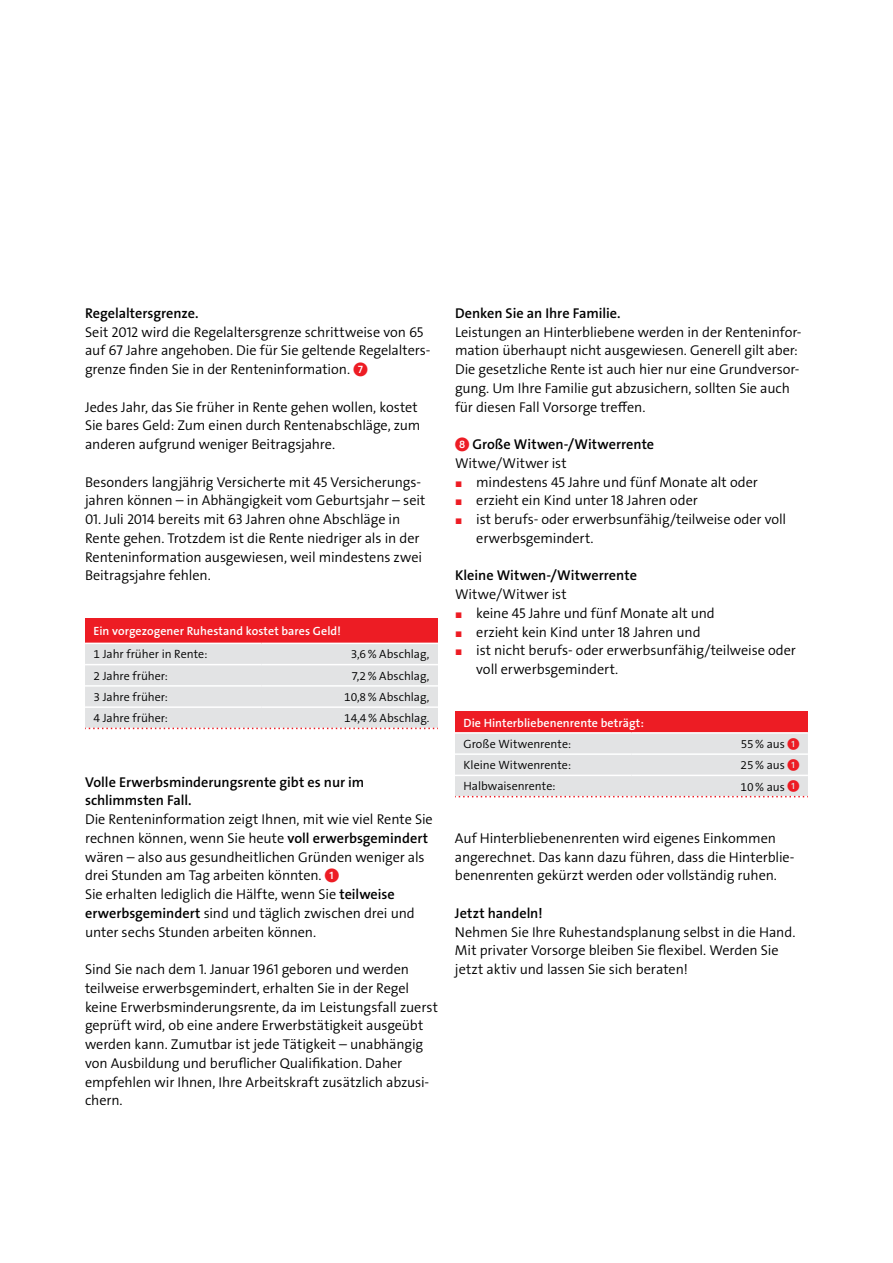
<style>
.page{position:relative;width:893px;height:1263px;background:#fff}
.page>*{position:absolute;margin:0;border:0;box-sizing:border-box;transform-origin:0 0}
.t1{font:300 14.25px/18.8px "The Sans Os F";letter-spacing:-.01em;color:#000}
.t2{font:600 14.25px/18.8px "The Sans Os F";color:#000}
.t3{font:300 12px "The Sans Os F";color:#000}
.t4{font:600 12px "The Sans Os F";letter-spacing:.01em;color:#fff}
.s1{font-family:"European Pi One";font-weight:400;color:#ed1c24}
.s2{font-weight:300}
.s3{font-size:8.25px;color:#ed1c24}
.s4{font-weight:600}
</style>
<div class="page">
<div style="left:85px;top:618px;width:353px;height:25px;background:#ed1c24"></div>
<svg style="left:85px;top:643px;width:353px;height:86px;background:#e4e4e5"></svg>
<div style="left:455px;top:712px;width:353px;height:21px;background:#ed1c24"></div>
<hr style="left:455px;top:732px;width:176px;height:2px;background:#fff">
<hr style="left:631px;top:732px;width:177px;height:2px;background:#fff">
<svg style="left:455px;top:733px;width:353px;height:64px;background:#e4e3e4"></svg>
<p class="t2" style="left:85px;top:304px;width:115px">Regelaltersgrenze.</p>
<p class="t1" style="left:85px;top:322px;width:347px">Seit 2012 wird die Regelaltersgrenze schrittweise von 65 auf 67 Jahre angehoben. Die für Sie geltende Regelalters&shy;grenze finden Sie in der Renteninformation. <span class="s1">7</span></p>
<p class="t1" style="left:85px;top:397px;width:337px">Jedes Jahr, das Sie früher in Rente gehen wollen, kostet<br>Sie bares Geld: Zum einen durch Rentenabschläge, zum anderen aufgrund weniger Beitragsjahre.</p>
<p class="t1" style="left:85px;top:472px;width:342px">Besonders langjährig Versicherte mit 45 Versicherungs&shy;jahren können – in Abhängigkeit vom Geburtsjahr – seit</p>
<p class="t1" style="left:85px;top:510px;width:339px">01. Juli 2014 bereits mit 63 Jahren ohne Abschläge in Rente gehen. Trotzdem ist die Rente niedriger als in der Renteninformation ausgewiesen, weil mindestens zwei Beitragsjahre fehlen.</p>
<p class="t4" style="left:94px;top:623px;width:249px">Ein vorgezogener Ruhestand kostet bares Geld!</p>
<p class="t3" style="left:94px;top:647px;width:115px">1 Jahr früher in Rente:</p>
<p class="t3" style="left:351px;top:647px;width:80px">3,6% Abschlag,</p>
<p class="t3" style="left:94px;top:668px;width:76px">2 Jahre früher:</p>
<p class="t3" style="left:351px;top:668px;width:80px">7,2% Abschlag,</p>
<p class="t3" style="left:94px;top:689px;width:76px">3 Jahre früher:</p>
<p class="t3" style="left:344px;top:689px;width:87px">10,8% Abschlag,</p>
<p class="t3" style="left:94px;top:710px;width:76px">4 Jahre früher:</p>
<p class="t3" style="left:344px;top:710px;width:87px">14,4% Abschlag.</p>
<p class="t2" style="left:455px;top:304px;width:167px">Denken Sie an Ihre Familie.</p>
<p class="t1" style="left:455px;top:322px;width:348px">Leistungen an Hinterbliebene werden in der Renteninfor&shy;mation überhaupt nicht ausgewiesen. Generell gilt aber:<br>Die gesetzliche Rente ist auch hier nur eine Grundversor&shy;gung. Um Ihre Familie gut abzusichern, sollten Sie auch für diesen Fall Vorsorge treffen.</p>
<p class="t2" style="left:455px;top:435px;width:201px"><span class="s1">8</span> Große Witwen-/Witwerrente<br><span class="s2">Witwe/Witwer ist</span></p>
<p class="t1" style="left:455px;top:472px;width:304px"><span class="s3">■</span> mindestens 45 Jahre und fünf Monate alt oder</p>
<p class="t1" style="left:455px;top:491px;width:244px"><span class="s3">■</span> erzieht ein Kind unter 18 Jahren oder</p>
<p class="t1" style="left:476px;top:510px;width:311px;text-indent:-21px"><span class="s3">■</span> ist berufs- oder erwerbsunfähig/teilweise oder voll erwerbsgemindert.</p>
<p class="t2" style="left:455px;top:566px;width:183px">Kleine Witwen-/Witwerrente</p>
<p class="t1" style="left:455px;top:585px;width:113px">Witwe/Witwer ist</p>
<p class="t1" style="left:455px;top:604px;width:261px"><span class="s3">■</span> keine 45 Jahre und fünf Monate alt und</p>
<p class="t1" style="left:455px;top:622px;width:247px"><span class="s3">■</span> erzieht kein Kind unter 18 Jahren und</p>
<p class="t1" style="left:476px;top:641px;width:321px;text-indent:-21px"><span class="s3">■</span> ist nicht berufs- oder erwerbsunfähig/teilweise oder voll erwerbsgemindert.</p>
<p class="t4" style="left:463px;top:715px;width:182px">Die Hinterbliebenenrente beträgt:</p>
<p class="t3" style="left:463px;top:736px;width:109px">Große Witwenrente:</p>
<p class="t3" style="left:741px;top:736px;width:60px">55% aus <span class="s1">1</span></p>
<p class="t3" style="left:463px;top:757px;width:109px">Kleine Witwenrente:</p>
<p class="t3" style="left:741px;top:758px;width:60px">25% aus <span class="s1">1</span></p>
<p class="t2" style="left:85px;top:772px;width:281px">Volle Erwerbsminderungsrente gibt es nur im</p>
<p class="t3" style="left:463px;top:779px;width:94px">Halbwaisenrente:</p>
<p class="t3" style="left:741px;top:779px;width:60px">10% aus <span class="s1">1</span></p>
<p class="t2" style="left:85px;top:791px;width:108px">schlimmsten Fall.</p>
<p class="t1" style="left:85px;top:810px;width:349px">Die Renteninformation zeigt Ihnen, mit wie viel Rente Sie rechnen können, wenn Sie heute <span class="s4">voll erwerbsgemindert </span>wären – also aus gesundheitlichen Gründen weniger als drei Stunden am Tag arbeiten könnten. <span class="s1">1<br></span>Sie erhalten lediglich die Hälfte, wenn Sie <span class="s4">teilweise erwerbsgemindert</span> sind und täglich zwischen drei und unter sechs Stunden arbeiten können.</p>
<p class="t1" style="left:85px;top:960px;width:354px">Sind Sie nach dem 1. Januar 1961 geboren und werden teilweise erwerbsgemindert, erhalten Sie in der Regel keine Erwerbsminderungsrente, da im Leistungsfall zuerst geprüft wird, ob eine andere Erwerbstätigkeit ausgeübt werden kann. Zumutbar ist jede Tätigkeit – unabhängig von Ausbildung und beruflicher Qualifikation. Daher empfehlen wir Ihnen, Ihre Arbeitskraft zusätzlich abzusi&shy;chern.</p>
<p class="t1" style="left:455px;top:829px;width:341px">Auf Hinterbliebenenrenten wird eigenes Einkommen angerechnet. Das kann dazu führen, dass die Hinterblie&shy;benenrenten gekürzt werden oder vollständig ruhen.</p>
<p class="t2" style="left:455px;top:904px;width:89px">Jetzt handeln!</p>
<p class="t1" style="left:455px;top:923px;width:342px">Nehmen Sie Ihre Ruhestandsplanung selbst in die Hand.<br>Mit privater Vorsorge bleiben Sie flexibel. Werden Sie jetzt aktiv und lassen Sie sich beraten!</p>
</div>
